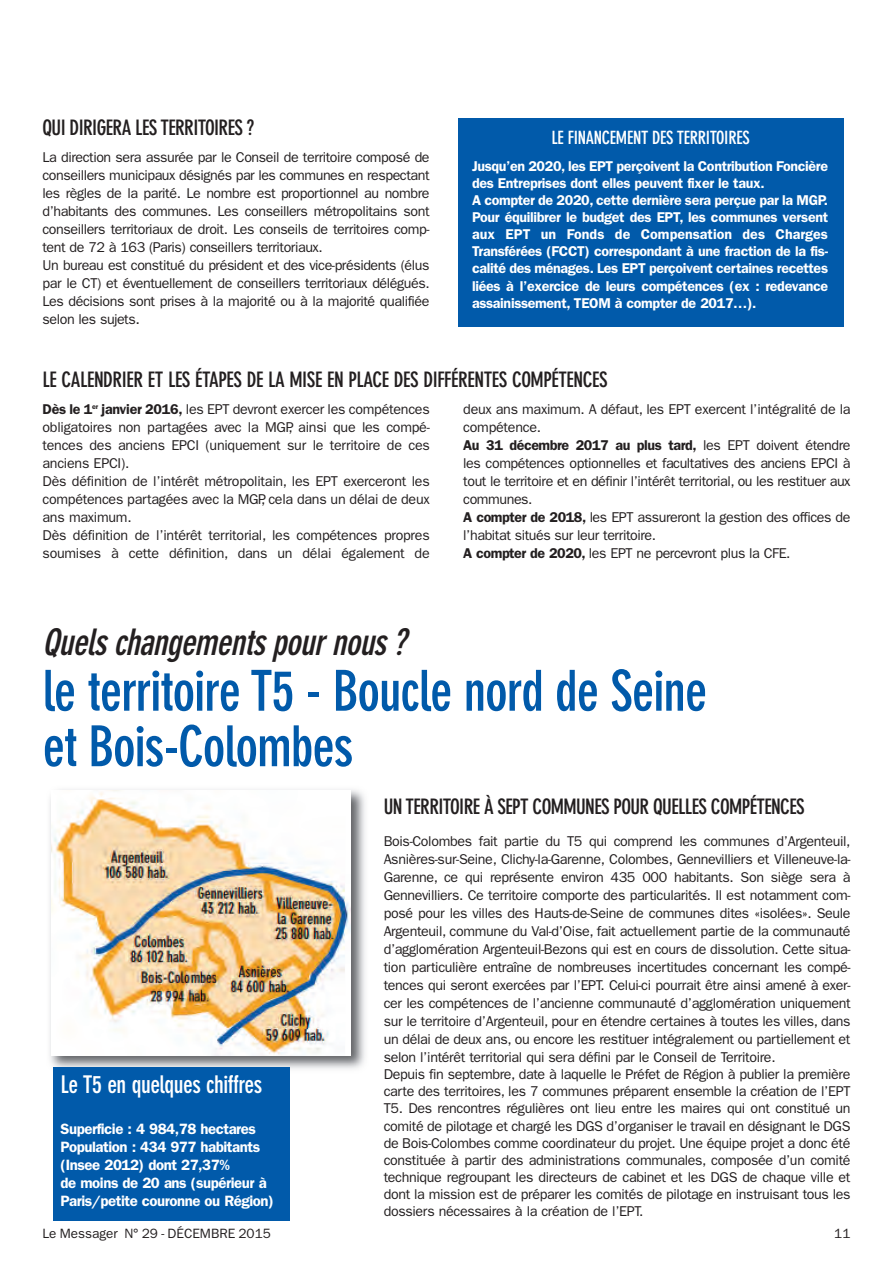
<style>
.page{position:relative;width:893px;height:1263px;background:#fff}
.page>*{position:absolute;margin:0;border:0;box-sizing:border-box;transform-origin:0 0}
.t1{font:700 condensed 55.5px/55.5px "DIN Neuzeit Grotesk";letter-spacing:-.02em;color:#015aaa}
.t2{font:italic 700 condensed 36px "DIN Neuzeit Grotesk";color:#231f20}
.t3{font:700 condensed 24px "DIN Neuzeit Grotesk";letter-spacing:-.02em;color:#fff}
.t4{font:700 condensed 21px "DIN Neuzeit Grotesk";letter-spacing:-.03em;color:#231f20}
.t5{font:700 condensed 18px "DIN Neuzeit Grotesk";letter-spacing:-.015em;color:#fff}
.t6{font:600 15px/18px "Franklin Gothic";letter-spacing:-.03em;color:#fff}
.t7{font:14.25px/18px "Franklin Gothic";letter-spacing:-.025em;color:#231f20}
.t8{font:600 14.25px/17.1px "Franklin Gothic";letter-spacing:-.025em;color:#fff}
.t9{font:13.5px "Franklin Gothic";color:#231f20}
.s1{font-size:15px}
.s2{font-weight:600}
</style>
<div class="page">
<div style="left:458px;top:118px;width:385px;height:208px;background:#015aaa"></div>
<img style="left:50px;top:789px;width:315px;height:286px">
<img style="left:52px;top:791px;width:299px;height:265px">
<div style="left:53px;top:1067px;width:236px;height:153px;background:#015aaa"></div>
<h3 class="t4" style="left:43px;top:115px;width:213px">QUI DIRIGERA LES TERRITOIRES ?</h3>
<p class="t7" style="left:43px;top:148px;width:389px">La direction sera assurée par le Conseil de territoire composé de conseillers municipaux désignés par les communes en respectant les règles de la parité. Le nombre est proportionnel au nombre d’habitants des communes. Les conseillers métropolitains sont conseillers territoriaux de droit. Les conseils de territoires comp&shy;tent de 72 à 163 (Paris) conseillers territoriaux.<br>Un bureau est constitué du président et des vice-présidents (élus par le CT) et éventuellement de conseillers territoriaux délégués.<br>Les décisions sont prises à la majorité ou à la majorité qualifiée selon les sujets<span class="s1">.</span></p>
<p class="t5" style="left:552px;top:127px;width:200px">LE FINANCEMENT DES TERRITOIRES</p>
<p class="t8" style="left:472px;top:157px;width:358px">Jusqu’en 2020, les EPT perçoivent la Contribution Foncière des Entreprises dont elles peuvent fixer le taux.<br>A compter de 2020, cette dernière sera perçue par la MGP.<br>Pour équilibrer le budget des EPT, les communes versent aux EPT un Fonds de Compensation des Charges Transférées (FCCT) correspondant à une fraction de la fis&shy;calité des ménages. Les EPT perçoivent certaines recettes liées à l’exercice de leurs compétences (ex : redevance assainissement, TEOM à compter de 2017…).</p>
<h3 class="t4" style="left:43px;top:367px;width:567px">LE CALENDRIER ET LES ÉTAPES DE LA MISE EN PLACE DES DIFFÉRENTES COMPÉTENCES</h3>
<p class="t7" style="left:43px;top:400px;width:389px"><span class="s2">Dès le 1</span><sup>er</sup> <span class="s2">janvier 2016,</span> les EPT devront exercer les compétences obligatoires non partagées avec la MGP, ainsi que les compé&shy;tences des anciens EPCI (uniquement sur le territoire de ces anciens EPCI).<br>Dès définition de l’intérêt métropolitain, les EPT exerceront les compétences partagées avec la MGP, cela dans un délai de deux ans maximum.<br>Dès définition de l’intérêt territorial, les compétences propres soumises à cette définition, dans un délai également de</p>
<p class="t7" style="left:463px;top:400px;width:389px">deux ans maximum. A défaut, les EPT exercent l’intégralité de la compétence.<br><span class="s2">Au 31 décembre 2017 au plus tard,</span> les EPT doivent étendre les compétences optionnelles et facultatives des anciens EPCI à tout le territoire et en définir l’intérêt territorial, ou les restituer aux communes.<br><span class="s2">A compter de 2018,</span> les EPT assureront la gestion des offices de l’habitat situés sur leur territoire.<br><span class="s2">A compter de 2020,</span> les EPT ne percevront plus la CFE.</p>
<h2 class="t2" style="left:43px;top:621px;width:373px">Quelschangementspournous?</h2>
<h1 class="t1" style="left:43px;top:662px;width:666px">le territoire T5 - Boucle nord de Seine et Bois-Colombes</h1>
<h3 class="t3" style="left:61px;top:1070px;width:203px">Le T5 en quelques chiffres</h3>
<p class="t6" style="left:61px;top:1119px;width:215px">Superficie : 4 984,78 hectares<br>Population : 434 977 habitants (Insee 2012) dont 27,37%<br>de moins de 20 ans (supérieur à<br>Paris/petite couronne ou Région)</p>
<h3 class="t4" style="left:384px;top:795px;width:423px">UN TERRITOIRE À SEPT COMMUNES POUR QUELLES COMPÉTENCES</h3>
<p class="t7" style="left:384px;top:832px;width:468px;line-height:17.5px">Bois-Colombes fait partie du T5 qui comprend les communes d’Argenteuil, Asnières-sur-Seine, Clichy-la-Garenne, Colombes, Gennevilliers et Villeneuve-la-Garenne, ce qui représente environ 435 000 habitants. Son siège sera à Gennevilliers. Ce territoire comporte des particularités. Il est notamment com&shy;posé pour les villes des Hauts-de-Seine de communes dites «isolées». Seule Argenteuil, commune du Val-d’Oise, fait actuellement partie de la communauté d’agglomération Argenteuil-Bezons qui est en cours de dissolution. Cette situa&shy;tion particulière entraîne de nombreuses incertitudes concernant les compé&shy;tences qui seront exercées par l’EPT. Celui-ci pourrait être ainsi amené à exer&shy;cer les compétences de l’ancienne communauté d’agglomération uniquement sur le territoire d’Argenteuil, pour en étendre certaines à toutes les villes, dans un délai de deux ans, ou encore les restituer intégralement ou partiellement et selon l’intérêt territorial qui sera défini par le Conseil de Territoire.<br>Depuis fin septembre, date à laquelle le Préfet de Région à publier la première carte des territoires, les 7 communes préparent ensemble la création de l’EPT T5. Des rencontres régulières ont lieu entre les maires qui ont constitué un comité de pilotage et chargé les DGS d’organiser le travail en désignant le DGS de Bois-Colombes comme coordinateur du projet. Une équipe projet a donc été constituée à partir des administrations communales, composée d’un comité technique regroupant les directeurs de cabinet et les DGS de chaque ville et dont la mission est de préparer les comités de pilotage en instruisant tous les dossiers nécessaires à la création de l’EPT.</p>
<p class="t9" style="left:43px;top:1226px;width:230px">Le Messager N° 29 - DÉCEMBRE 2015</p>
<p class="t9" style="left:834px;top:1226px;width:18px">11</p>
</div>
